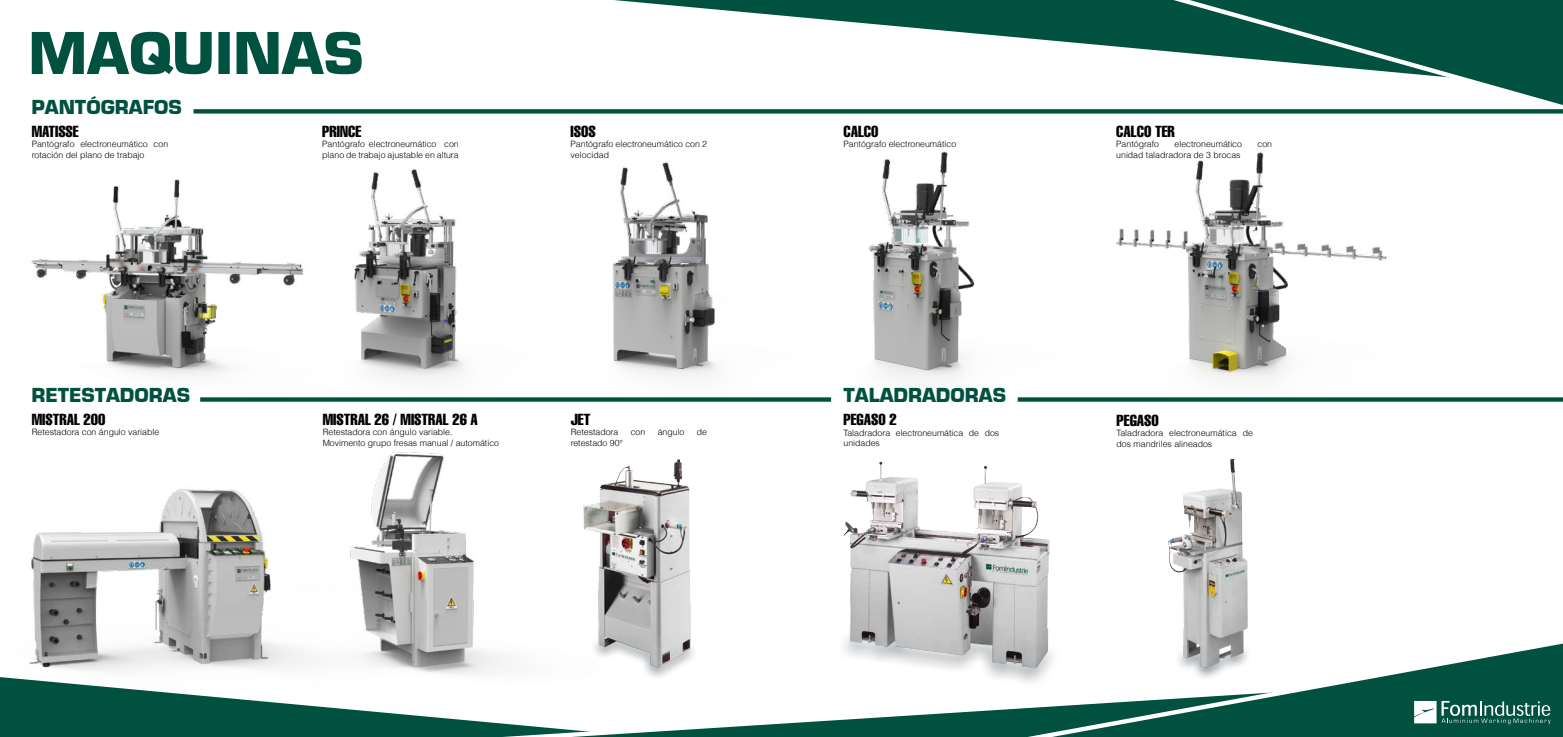
<style>
.page{position:relative;width:1563px;height:737px;background:#fff}
.page>*{position:absolute;margin:0;border:0;box-sizing:border-box;transform-origin:0 0}
.t1{font:900 63px "Eurostile";color:#005140}
.t2{font:900 21px "Eurostile";color:#005140}
.t3{font:extra-condensed 15.75px "Helvetica";color:#000}
.t4{font:300 8.75px/10.5px "Helvetica";color:#000}
</style>
<div class="page">
<img style="left:651px;top:459px;width:43px;height:207px">
<img style="left:843px;top:463px;width:207px;height:203px">
<img style="left:29px;top:489px;width:156px;height:182px">
<img style="left:185px;top:452px;width:466px;height:216px">
<img style="left:831px;top:151px;width:144px;height:251px">
<img style="left:31px;top:179px;width:166px;height:197px">
<img style="left:197px;top:168px;width:250px;height:212px">
<img style="left:447px;top:156px;width:428px;height:241px">
<img style="left:1116px;top:152px;width:271px;height:229px">
<svg style="left:0;top:677px;width:237px;height:60px"></svg>
<svg style="left:237px;top:666px;width:698px;height:71px"></svg>
<svg style="left:935px;top:635px;width:628px;height:102px"></svg>
<svg style="left:614px;top:0;width:509px;height:48px"></svg>
<svg style="left:1123px;top:0;width:440px;height:105px"></svg>
<svg style="left:1414px;top:701px;width:136px;height:23px"></svg>
<div style="left:193px;top:109px;width:1370px;height:5px;background:#005140"></div>
<div style="left:1017px;top:397px;width:546px;height:5px;background:#005140"></div>
<div style="left:200px;top:397px;width:631px;height:5px;background:#005140"></div>
<img style="left:1167px;top:459px;width:91px;height:230px">
<h1 class="t1" style="left:28px;top:19px;width:337px">MAQUINAS</h1>
<h2 class="t2" style="left:32px;top:95px;width:152px">PANTÓGRAFOS</h2>
<h3 class="t3" style="left:32px;top:121px;width:49px">MATISSE</h3>
<p class="t4" style="left:32px;top:139px;width:138px">Pantógrafo electroneumático con rotación del plano de trabajo</p>
<h3 class="t3" style="left:322px;top:121px;width:40px">PRINCE</h3>
<p class="t4" style="left:322px;top:139px;width:138px">Pantógrafo electroneumático con plano de trabajo ajustable en altura</p>
<h3 class="t3" style="left:570px;top:121px;width:27px">ISOS</h3>
<p class="t4" style="left:570px;top:139px;width:138px">Pantógrafo electroneumático con 2 velocidad</p>
<h3 class="t3" style="left:843px;top:121px;width:37px">CALCO</h3>
<p class="t4" style="left:843px;top:139px;width:114px">Pantógrafo electroneumático</p>
<h3 class="t3" style="left:1116px;top:121px;width:60px">CALCO TER</h3>
<p class="t4" style="left:1116px;top:139px;width:44px">Pantógrafo</p>
<p class="t4" style="left:1174px;top:139px;width:69px">electroneumático</p>
<p class="t4" style="left:1257px;top:139px;width:16px">con</p>
<p class="t4" style="left:1116px;top:149px;width:126px">unidad taladradora de 3 brocas</p>
<h2 class="t2" style="left:32px;top:383px;width:160px">RETESTADORAS</h2>
<h2 class="t2" style="left:843px;top:383px;width:164px">TALADRADORAS</h2>
<h3 class="t3" style="left:32px;top:409px;width:75px">MISTRAL 200</h3>
<p class="t4" style="left:32px;top:427px;width:129px">Retestadora con ángulo variable</p>
<h3 class="t3" style="left:323px;top:409px;width:157px">MISTRAL 26 / MISTRAL 26 A</h3>
<p class="t4" style="left:323px;top:427px;width:178px">Retestadora con ángulo variable.<br>Movimento grupo fresas manual / automático</p>
<h3 class="t3" style="left:571px;top:409px;width:21px">JET</h3>
<p class="t4" style="left:571px;top:427px;width:49px">Retestadora</p>
<p class="t4" style="left:631px;top:427px;width:16px">con</p>
<p class="t4" style="left:658px;top:427px;width:28px">ángulo</p>
<p class="t4" style="left:697px;top:427px;width:12px">de</p>
<p class="t4" style="left:571px;top:437px;width:54px">retestado 90°</p>
<h3 class="t3" style="left:843px;top:409px;width:55px">PEGASO 2</h3>
<p class="t4" style="left:843px;top:427px;width:157px">Taladradora electroneumática de dos unidades</p>
<h3 class="t3" style="left:1116px;top:410px;width:44px">PEGASO</h3>
<p class="t4" style="left:1116px;top:427px;width:138px">Taladradora electroneumática de dos mandriles alineados</p>
</div>
